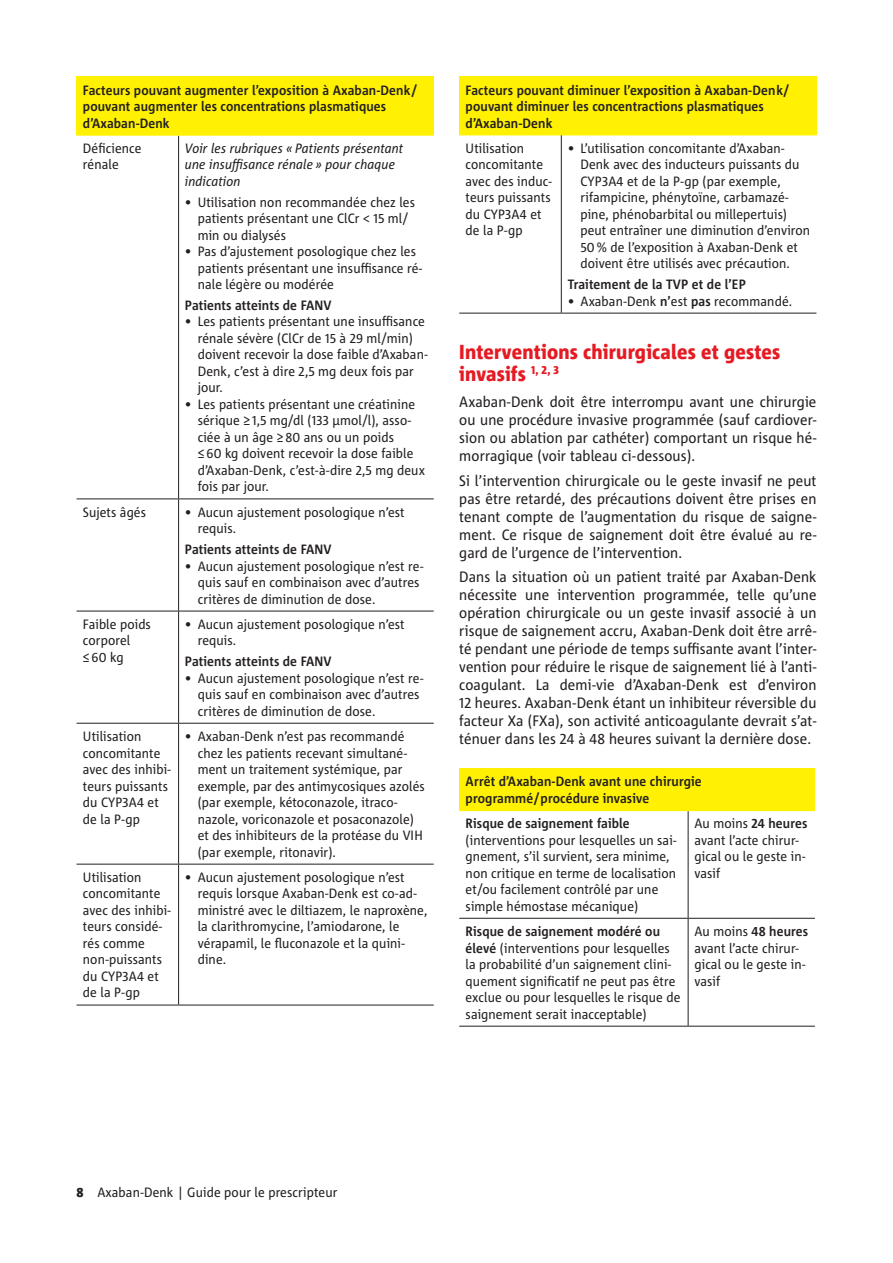
<style>
.page{position:relative;width:893px;height:1263px;background:#fff}
.page>*{position:absolute;margin:0;border:0;box-sizing:border-box;transform-origin:0 0}
.t1{font:800 20.25px/21.8px "Corpid C1 S Cd";letter-spacing:.01em;color:#e51a23}
.t2{font:15px/18px "Corpid C1 S Cd";letter-spacing:.01em;color:#231f20;text-align:justify}
.t3{font:13.5px/16.5px "Corpid C1 S Cd";letter-spacing:.01em;color:#231f20}
.t4{font:700 13.5px/16.5px "Corpid C1 S Cd";letter-spacing:.01em;color:#231f20}
.t5{font:italic 13.5px/16.5px "Corpid C1 S Cd";letter-spacing:.01em;color:#231f20}
.s1{font-weight:700}
.s2{font-weight:800}
</style>
<div class="page">
<div style="left:459px;top:77px;width:357px;height:58px;background:#fff101"></div>
<hr style="left:459px;top:135px;width:102px;height:1px;background:#fff101">
<hr style="left:561px;top:135px;width:255px;height:1px;background:#fff101">
<hr style="left:561px;top:135px;width:1px;height:178px;background:#231f20">
<hr style="left:459px;top:313px;width:102px;height:1px;background:#231f20">
<hr style="left:561px;top:313px;width:255px;height:1px;background:#231f20">
<div style="left:459px;top:768px;width:356px;height:42px;background:#fff101"></div>
<hr style="left:688px;top:811px;width:1px;height:107px;background:#231f20">
<hr style="left:459px;top:918px;width:229px;height:1px;background:#231f20">
<hr style="left:688px;top:918px;width:127px;height:1px;background:#231f20">
<hr style="left:688px;top:919px;width:1px;height:107px;background:#231f20">
<hr style="left:459px;top:1026px;width:229px;height:1px;background:#231f20">
<hr style="left:688px;top:1026px;width:127px;height:1px;background:#231f20">
<hr style="left:459px;top:810px;width:229px;height:1px;background:#fff101">
<hr style="left:688px;top:810px;width:127px;height:1px;background:#fff101">
<div style="left:77px;top:77px;width:357px;height:58px;background:#fff101"></div>
<hr style="left:178px;top:136px;width:1px;height:362px;background:#231f20">
<hr style="left:77px;top:498px;width:102px;height:1px;background:#231f20">
<hr style="left:179px;top:498px;width:255px;height:1px;background:#231f20">
<hr style="left:178px;top:499px;width:1px;height:112px;background:#231f20">
<hr style="left:77px;top:611px;width:102px;height:1px;background:#231f20">
<hr style="left:179px;top:611px;width:255px;height:1px;background:#231f20">
<hr style="left:178px;top:611px;width:1px;height:112px;background:#231f20">
<hr style="left:77px;top:723px;width:102px;height:1px;background:#231f20">
<hr style="left:179px;top:723px;width:255px;height:1px;background:#231f20">
<hr style="left:178px;top:724px;width:1px;height:140px;background:#231f20">
<hr style="left:77px;top:864px;width:102px;height:1px;background:#231f20">
<hr style="left:179px;top:864px;width:255px;height:1px;background:#231f20">
<hr style="left:178px;top:864px;width:1px;height:141px;background:#231f20">
<hr style="left:77px;top:1005px;width:102px;height:1px;background:#231f20">
<hr style="left:179px;top:1005px;width:255px;height:1px;background:#231f20">
<hr style="left:77px;top:134px;width:102px;height:2px;background:#fff101">
<hr style="left:179px;top:134px;width:255px;height:2px;background:#fff101">
<p class="t4" style="left:83px;top:81px;width:336px">Facteurs pouvant augmenter l’exposition à Axaban-Denk/ pouvant augmenter les concentrations plasmatiques d’Axaban-Denk</p>
<p class="t3" style="left:83px;top:140px;width:60px">Déficience rénale</p>
<p class="t5" style="left:185px;top:140px;width:220px">Voir les rubriques « Patients présentant une insuffisance rénale » pour chaque indication</p>
<p class="t3" style="left:198px;top:193px;width:219px;text-indent:-13px">• Utilisation non recommandée chez les patients présentant une ClCr &lt; 15 ml/ min ou dialysés</p>
<p class="t3" style="left:198px;top:243px;width:226px;text-indent:-13px">• Pas d’ajustement posologique chez les patients présentant une insuffisance ré&shy;nale légère ou modérée</p>
<p class="t4" style="left:185px;top:296px;width:148px">Patients atteints de FANV</p>
<p class="t3" style="left:198px;top:313px;width:231px;text-indent:-13px">• Les patients présentant une insuffisance rénale sévère (ClCr de 15 à 29 ml/min) doivent recevoir la dose faible d’Axaban-Denk, c’est à dire 2,5 mg deux fois par jour.</p>
<p class="t3" style="left:198px;top:395px;width:229px;text-indent:-13px">• Les patients présentant une créatinine sérique ≥ 1,5 mg/dl (133 µmol/l), asso&shy;ciée à un âge ≥ 80 ans ou un poids<br>≤ 60 kg doivent recevoir la dose faible d’Axaban-Denk, c’est-à-dire 2,5 mg deux fois par jour.</p>
<p class="t3" style="left:83px;top:503px;width:65px">Sujets âgés</p>
<p class="t3" style="left:198px;top:503px;width:208px;text-indent:-13px">• Aucun ajustement posologique n’est requis.</p>
<p class="t4" style="left:185px;top:541px;width:148px">Patients atteints de FANV</p>
<p class="t3" style="left:198px;top:557px;width:227px;text-indent:-13px">• Aucun ajustement posologique n’est re&shy;quis sauf en combinaison avec d’autres critères de diminution de dose.</p>
<p class="t3" style="left:83px;top:615px;width:69px">Faible poids corporel<br>≤ 60 kg</p>
<p class="t3" style="left:198px;top:615px;width:208px;text-indent:-13px">• Aucun ajustement posologique n’est requis.</p>
<p class="t4" style="left:185px;top:653px;width:148px">Patients atteints de FANV</p>
<p class="t3" style="left:198px;top:669px;width:227px;text-indent:-13px">• Aucun ajustement posologique n’est re&shy;quis sauf en combinaison avec d’autres critères de diminution de dose.</p>
<p class="t3" style="left:83px;top:728px;width:89px">Utilisation concomitante avec des inhibi&shy;teurs puissants du CYP3A4 et de la P-gp</p>
<p class="t3" style="left:198px;top:728px;width:229px;text-indent:-13px">• Axaban-Denk n’est pas recommandé chez les patients recevant simultané&shy;ment un traitement systémique, par exemple, par des antimycosiques azolés (par exemple, kétoconazole, itraco&shy;nazole, voriconazole et posaconazole) et des inhibiteurs de la protéase du VIH (par exemple, ritonavir).</p>
<p class="t3" style="left:83px;top:868px;width:89px">Utilisation concomitante avec des inhibi&shy;teurs considé&shy;rés comme non-puissants du CYP3A4 et de la P-gp</p>
<p class="t3" style="left:198px;top:868px;width:231px;text-indent:-13px">• Aucun ajustement posologique n’est requis lorsque Axaban-Denk est co-ad&shy;ministré avec le diltiazem, le naproxène, la clarithromycine, l’amiodarone, le vérapamil, le fluconazole et la quini&shy;dine.</p>
<p class="t4" style="left:466px;top:81px;width:325px">Facteurs pouvant diminuer l’exposition à Axaban-Denk/ pouvant diminuer les concentractions plasmatiques d’Axaban-Denk</p>
<p class="t3" style="left:466px;top:140px;width:88px">Utilisation concomitante avec des induc&shy;teurs puissants du CYP3A4 et de la P-gp</p>
<p class="t3" style="left:580px;top:140px;width:231px;text-indent:-13px">• L’utilisation concomitante d’Axaban-Denk avec des inducteurs puissants du CYP3A4 et de la P-gp (par exemple, rifampicine, phénytoïne, carbamazé&shy;pine, phénobarbital ou millepertuis) peut entraîner une diminution d’environ 50 % de l’exposition à Axaban-Denk et doivent être utilisés avec précaution.</p>
<p class="t4" style="left:568px;top:276px;width:180px">Traitement de la TVP et de l’EP</p>
<p class="t3" style="left:568px;top:292px;width:226px">• Axaban-Denk <span class="s1">n’</span>est <span class="s1">pas</span> recommandé.</p>
<h1 class="t1" style="left:459px;top:340px;width:323px">Interventions chirurgicales et gestes invasifs <sup>1,</sup> <sup>2,</sup> <sup>3</sup></h1>
<p class="t2" style="left:459px;top:393px;width:359px">Axaban-Denk doit être interrompu avant une chirurgie ou une procédure invasive programmée (sauf cardiover&shy;sion ou ablation par cathéter) comportant un risque hé&shy;morragique (voir tableau ci-dessous).</p>
<p class="t2" style="left:459px;top:471px;width:359px">Si l’intervention chirurgicale ou le geste invasif ne peut pas être retardé, des précautions doivent être prises en tenant compte de l’augmentation du risque de saigne&shy;ment. Ce risque de saignement doit être évalué au re&shy;gard de l’urgence de l’intervention.</p>
<p class="t2" style="left:459px;top:567px;width:359px">Dans la situation où un patient traité par Axaban-Denk nécessite une intervention programmée, telle qu’une opération chirurgicale ou un geste invasif associé à un risque de saignement accru, Axaban-Denk doit être arrê&shy;té pendant une période de temps suffisante avant l’inter&shy;vention pour réduire le risque de saignement lié à l’anti&shy;coagulant. La demi-vie d’Axaban-Denk est d’environ 12 heures. Axaban-Denk étant un inhibiteur réversible du facteur Xa (FXa), son activité anticoagulante devrait s’at&shy;ténuer dans les 24 à 48 heures suivant la dernière dose.</p>
<p class="t4" style="left:466px;top:773px;width:238px">Arrêt d’Axaban-Denk avant une chirurgie programmé/procédure invasive</p>
<p class="t4" style="left:466px;top:815px;width:166px">Risque de saignement faible</p>
<p class="t3" style="left:466px;top:831px;width:212px">(interventions pour lesquelles un sai&shy;gnement, s’il survient, sera minime, non critique en terme de localisation et/ou facilement contrôlé par une simple hémostase mécanique)</p>
<p class="t3" style="left:694px;top:815px;width:114px">Au moins <span class="s1">24 heures </span>avant l’acte chirur&shy;gical ou le geste in&shy;vasif</p>
<p class="t3" style="left:466px;top:923px;width:216px"><span class="s1">Risque de saignement modéré ou élevé</span> (interventions pour lesquelles la probabilité d’un saignement clini&shy;quement significatif ne peut pas être exclue ou pour lesquelles le risque de saignement serait inacceptable)</p>
<p class="t3" style="left:694px;top:923px;width:115px">Au moins <span class="s1">48 heures </span>avant l’acte chirur&shy;gical ou le geste in&shy;vasif</p>
<p class="t3" style="left:77px;top:1183px;width:262px"><span class="s2">8</span> Axaban-Denk | Guide pour le prescripteur</p>
</div>
